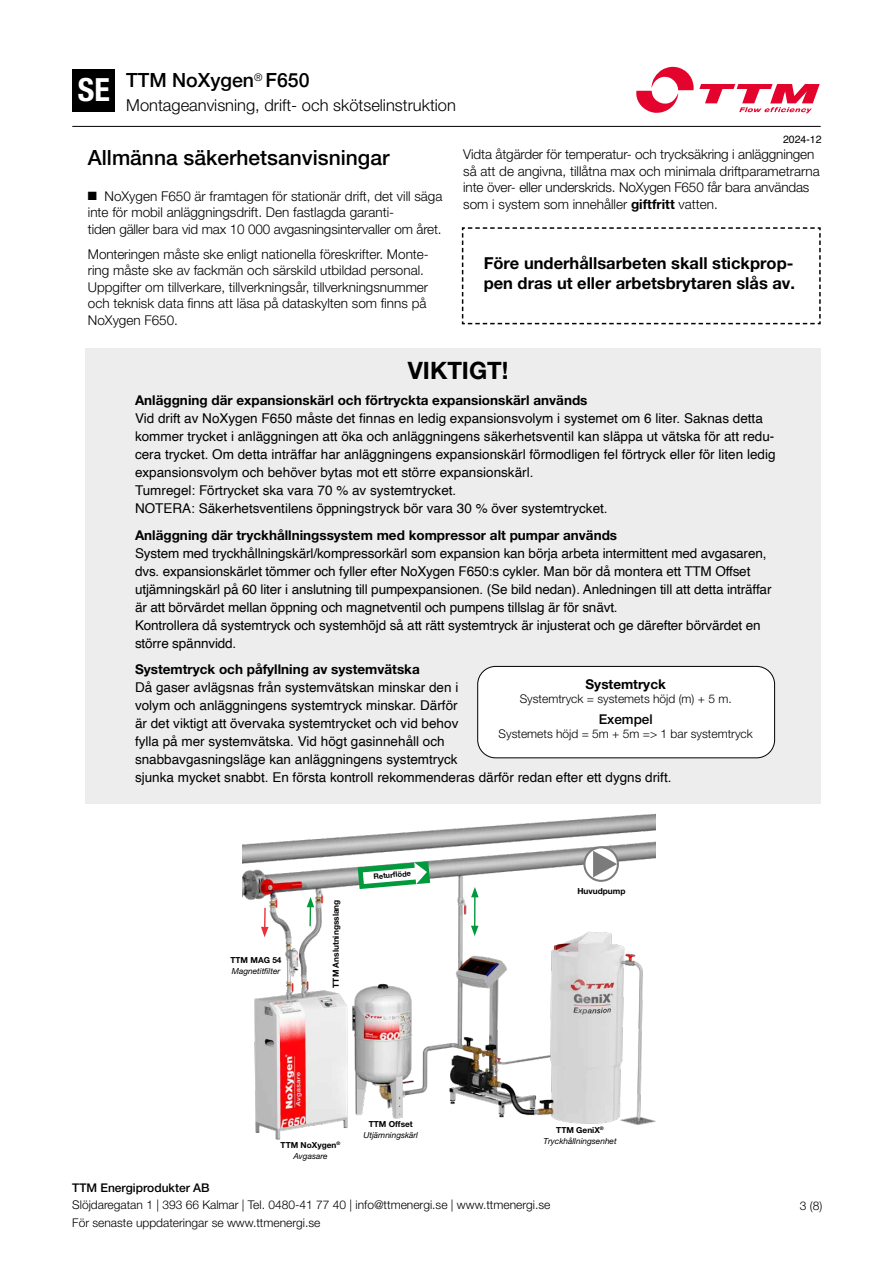
<style>
.page{position:relative;width:893px;height:1263px;background:#fff}
.page>*{position:absolute;margin:0;border:0;box-sizing:border-box;transform-origin:0 0}
.t1{font:700 condensed 31.95px "Helvetica Neue LT Pro";color:#fff}
.t2{font:700 24px "Helvetica Neue LT Pro";color:#000}
.t3{font:500 21px "Helvetica Neue LT Pro";color:#000}
.t4{font:500 19.5px "Helvetica Neue";color:#000}
.t5{font:700 16.5px/19.8px "Helvetica Neue LT Pro";color:#000}
.t6{font:300 16.5px "Helvetica Neue LT Pro";color:#000}
.t7{font:13.5px/18px "Helvetica";color:#000}
.t8{font:300 13.5px/16.5px "Helvetica Neue LT Pro";color:#000}
.t9{font:700 13.5px "Helvetica Neue LT Pro";color:#000}
.t10{font:500 13.5px "Helvetica Neue LT Pro";color:#000}
.t11{font:300 12px/17.7px "Helvetica Neue LT Pro";color:#000}
.t12{font:500 12px "Helvetica Neue LT Pro";color:#000}
.t13{font:300 12px "Helvetica Neue LT Pro";color:#000}
.t14{font:10.5px "Helvetica";color:#000}
.t15{font:700 8.25px/11.1px "Helvetica Neue LT Pro";color:#000;text-align:center}
.t16{font:italic 8.25px/11.1px "Helvetica Neue LT Pro";color:#000;text-align:center}
.t17{font:700 7.5px "Helvetica Neue LT Pro";color:#000}
.s1{font-weight:700}
.s2{font-weight:400;font-style:italic}
.s3{font-weight:700;font-style:normal}
</style>
<div class="page">
<div style="left:72px;top:69px;width:43px;height:43px;background:#000"></div>
<svg style="left:461px;top:227px;width:360px;height:98px"></svg>
<div style="left:85px;top:348px;width:736px;height:456px;background:#ededed"></div>
<div style="left:478px;top:666px;width:297px;height:92px;background:#fff;border-radius:18px"></div>
<div style="left:477px;top:666px;width:298px;height:92px;border:1px solid #000;border-radius:18px"></div>
<img style="left:243px;top:814px;width:412px;height:326px">
<hr style="left:309px;top:905px;width:2px;height:21px;background:#00993c">
<svg style="left:307px;top:897px;width:7px;height:10px"></svg>
<hr style="left:474px;top:895px;width:2px;height:33px;background:#00993c">
<svg style="left:471px;top:926px;width:7px;height:10px"></svg>
<svg style="left:471px;top:887px;width:8px;height:10px"></svg>
<hr style="left:264px;top:908px;width:2px;height:21px;background:#e73137">
<svg style="left:261px;top:927px;width:7px;height:10px"></svg>
<svg style="left:358px;top:861px;width:72px;height:28px"></svg>
<svg style="left:584px;top:847px;width:34px;height:34px"></svg>
<div style="left:583px;top:846px;width:36px;height:36px;border:2px solid #7c7b7b;border-radius:50%"></div>
<svg style="left:593px;top:851px;width:24px;height:26px"></svg>
<svg style="left:636px;top:67px;width:184px;height:46px"></svg>
<hr style="left:72px;top:126px;width:749px;height:1px;background:#000">
<h1 class="t1" style="left:78px;top:71px;width:33px">SE</h1>
<h3 class="t4" style="left:126px;top:64px;width:185px">TTM NoXygen<sup>®</sup> F650</h3>
<p class="t6" style="left:126px;top:95px;width:331px">Montageanvisning, drift- och skötselinstruktion</p>
<h3 class="t3" style="left:88px;top:145px;width:303px">Allmänna säkerhetsanvisningar</h3>
<p class="t8" style="left:88px;top:187px;width:356px">■ NoXygen F650 är framtagen för stationär drift, det vill säga inte för mobil anläggningsdrift. Den fastlagda garanti-<br>tiden gäller bara vid max 10 000 avgasningsintervaller om året.</p>
<p class="t8" style="left:88px;top:245px;width:343px">Monteringen måste ske enligt nationella föreskrifter. Monte&shy;ring måste ske av fackmän och särskild utbildad personal.<br>Uppgifter om tillverkare, tillverkningsår, tillverkningsnummer och teknisk data finns att läsa på dataskylten som finns på NoXygen F650.</p>
<p class="t14" style="left:783px;top:132px;width:40px">2024-12</p>
<p class="t8" style="left:463px;top:146px;width:358px">Vidta åtgärder för temperatur- och trycksäkring i anläggningen så att de angivna, tillåtna max och minimala driftparametrarna inte över- eller underskrids. NoXygen F650 får bara användas som i system som innehåller <span class="s1">giftfritt</span> vatten.</p>
<p class="t5" style="left:484px;top:253px;width:313px">Före underhållsarbeten skall stickprop&shy;pen dras ut eller arbetsbrytaren slås av.</p>
<h2 class="t2" style="left:408px;top:355px;width:102px">VIKTIGT!</h2>
<p class="t9" style="left:135px;top:392px;width:454px">Anläggning där expansionskärl och förtryckta expansionskärl används</p>
<p class="t7" style="left:135px;top:410px;width:642px">Vid drift av NoXygen F650 måste det finnas en ledig expansionsvolym i systemet om 6 liter. Saknas detta kommer trycket i anläggningen att öka och anläggningens säkerhetsventil kan släppa ut vätska för att redu&shy;cera trycket. Om detta inträffar har anläggningens expansionskärl förmodligen fel förtryck eller för liten ledig expansionsvolym och behöver bytas mot ett större expansionskärl.<br>Tumregel: Förtrycket ska vara 70 % av systemtrycket.<br>NOTERA: Säkerhetsventilens öppningstryck bör vara 30 % över systemtrycket.</p>
<p class="t9" style="left:135px;top:526px;width:484px">Anläggning där tryckhållningssystem med kompressor alt pumpar används</p>
<p class="t7" style="left:135px;top:544px;width:638px">System med tryckhållningskärl/kompressorkärl som expansion kan börja arbeta intermittent med avgasaren, dvs. expansionskärlet tömmer och fyller efter NoXygen F650:s cykler. Man bör då montera ett TTM Offset utjämningskärl på 60 liter i anslutning till pumpexpansionen. (Se bild nedan). Anledningen till att detta inträffar är att börvärdet mellan öppning och magnetventil och pumpens tillslag är för snävt.<br>Kontrollera då systemtryck och systemhöjd så att rätt systemtryck är injusterat och ge därefter börvärdet en större spännvidd.</p>
<p class="t9" style="left:135px;top:661px;width:286px">Systemtryck och påfyllning av systemvätska</p>
<p class="t7" style="left:135px;top:679px;width:538px">Då gaser avlägsnas från systemvätskan minskar den i<br>volym och anläggningens systemtryck minskar. Därför<br>är det viktigt att övervaka systemtrycket och vid behov<br>fylla på mer systemvätska. Vid högt gasinnehåll och<br>snabbavgasningsläge kan anläggningens systemtryck<br>sjunka mycket snabbt. En första kontroll rekommenderas därför redan efter ett dygns drift.</p>
<p class="t9" style="left:586px;top:675px;width:82px">Systemtryck</p>
<p class="t11" style="left:520px;top:690px;width:213px">Systemtryck = systemets höjd (m) + 5 m.</p>
<p class="t10" style="left:599px;top:711px;width:56px">Exempel</p>
<p class="t11" style="left:499px;top:724px;width:256px">Systemets höjd = 5m + 5m =&gt; 1 bar systemtryck</p>
<p class="t15" style="left:230px;top:954px;width:53px">TTM MAG 54</p>
<p class="t16" style="left:232px;top:965px;width:50px">Magnetitfilter</p>
<p class="t15" style="left:330px;top:987px;width:90px;rotate:-90deg">TTM Anslutningsslang</p>
<p class="t17" style="left:373px;top:872px;width:39px;rotate:-5deg">Returfl öde</p>
<p class="t15" style="left:281px;top:1139px;width:61px">TTM NoXygen<sup>®<br></sup><span class="s2">Avgasare</span></p>
<p class="t15" style="left:369px;top:1118px;width:46px">TTM Offset</p>
<p class="t16" style="left:363px;top:1129px;width:56px">Utjämningskärl</p>
<p class="t15" style="left:577px;top:886px;width:50px">Huvudpump</p>
<p class="t16" style="left:543px;top:1124px;width:75px"><span class="s3">TTM GeniX</span><sup>®<br></sup>Tryckhållningsenhet</p>
<p class="t12" style="left:72px;top:1180px;width:139px">TTM Energiprodukter AB</p>
<p class="t11" style="left:72px;top:1196px;width:480px">Slöjdaregatan 1 | 393 66 Kalmar | Tel. 0480-41 77 40 | info@ttmenergi.se | www.ttmenergi.se<br>För senaste uppdateringar se www.ttmenergi.se</p>
<p class="t13" style="left:800px;top:1198px;width:24px">3 (8)</p>
</div>
